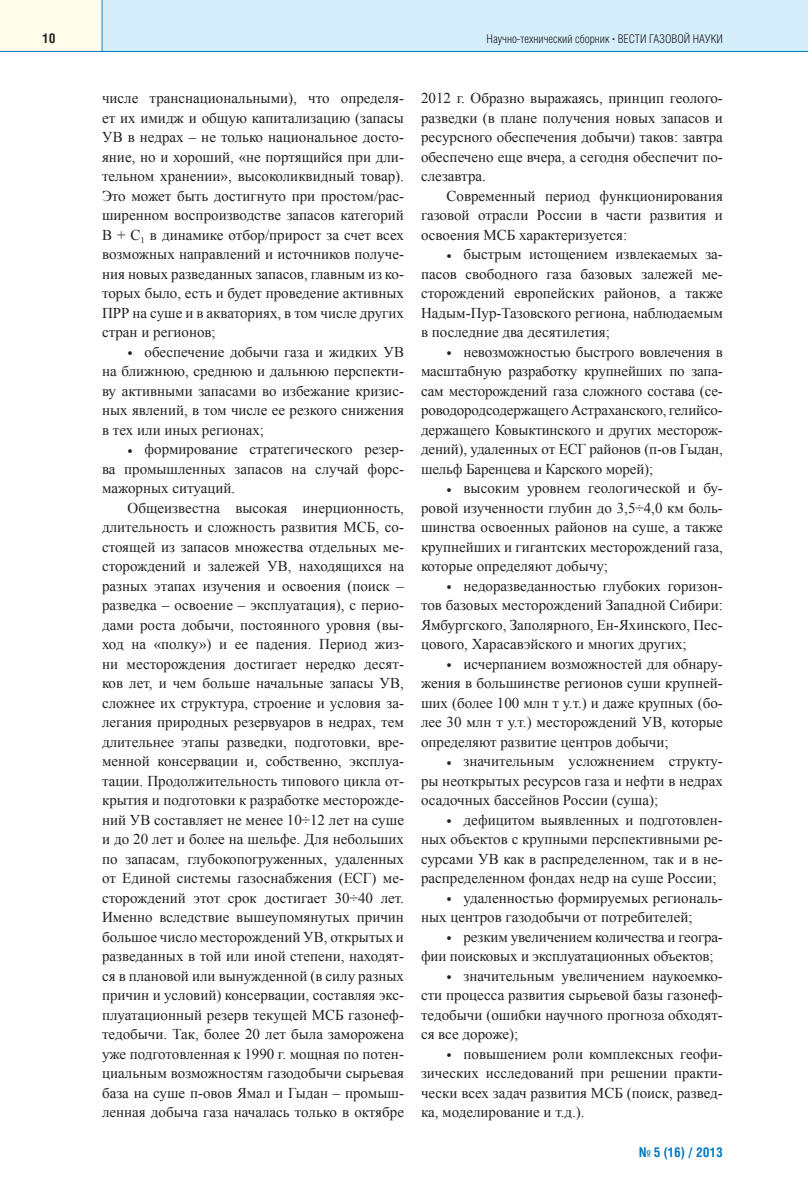
<style>
.page{position:relative;width:808px;height:1191px;background:#fff}
.page>*{position:absolute;margin:0;border:0;box-sizing:border-box;transform-origin:0 0}
.t1{font:15px/19.5px "Times New Roman";color:#231f20;text-align:justify}
.t2{font:700 13.5px "Helios Cond";color:#0079c2}
.t3{font:700 13.5px "Helios Cond";color:#231f20}
.t4{font:300 12px "Helios Cond";color:#231f20}
.s1{font-family:"Times New Roman";font-weight:700}
</style>
<div class="page">
<div style="left:102px;top:0;width:706px;height:51px;background:#d4effb"></div>
<div style="left:0;top:0;width:102px;height:51px;background:#fffde9"></div>
<hr style="left:0;top:51px;width:808px;height:1px;background:#0079c2">
<hr style="left:102px;top:0;width:1px;height:51px;background:#0079c2">
<p class="t3" style="left:43px;top:33px;width:15px">10</p>
<p class="t4" style="left:487px;top:34px;width:238px">Научно-технический сборник <span class="s1">·</span> ВЕСТИ ГАЗОВОЙ НАУКИ</p>
<p class="t1" style="left:102px;top:88px;width:303px">числе транснациональными), что определя&shy;ет их имидж и общую капитализацию (запасы УВ в недрах – не только национальное досто&shy;яние, но и хороший, «не портящийся при дли&shy;тельном хранении», высоколиквидный товар).<br>Это может быть достигнуто при простом/рас&shy;ширенном воспроизводстве запасов категорий В + С<sub>1</sub> в динамике отбор/прирост за счет всех возможных направлений и источников получе&shy;ния новых разведанных запасов, главным из ко&shy;торых было, есть и будет проведение активных ПРР на суше и в акваториях, в том числе других стран и регионов;</p>
<p class="t1" style="left:102px;top:342px;width:303px;text-indent:26px">• обеспечение добычи газа и жидких УВ на ближнюю, среднюю и дальнюю перспекти&shy;ву активными запасами во избежание кризис&shy;ных явлений, в том числе ее резкого снижения в тех или иных регионах;</p>
<p class="t1" style="left:102px;top:439px;width:303px;text-indent:26px">• формирование стратегического резер&shy;ва промышленных запасов на случай форс&shy;мажорных ситуаций.</p>
<p class="t1" style="left:102px;top:498px;width:303px;text-indent:26px">Общеизвестна высокая инерционность, длительность и сложность развития МСБ, со&shy;стоящей из запасов множества отдельных ме&shy;сторождений и залежей УВ, находящихся на разных этапах изучения и освоения (поиск – разведка – освоение – эксплуатация), с перио&shy;дами роста добычи, постоянного уровня (вы&shy;ход на «полку») и ее падения. Период жиз&shy;ни месторождения достигает нередко десят&shy;ков лет, и чем больше начальные запасы УВ, сложнее их структура, строение и условия за&shy;легания природных резервуаров в недрах, тем длительнее этапы разведки, подготовки, вре&shy;менной консервации и, собственно, эксплуа&shy;тации. Продолжительность типового цикла от&shy;крытия и подготовки к разработке месторожде&shy;ний УВ составляет не менее 10÷12 лет на суше и до 20 лет и более на шельфе. Для небольших по запасам, глубокопогруженных, удаленных от Единой системы газоснабжения (ЕСГ) ме&shy;сторождений этот срок достигает 30÷40 лет.<br>Именно вследствие вышеупомянутых причин большое число месторождений УВ, открытых и разведанных в той или иной степени, находят&shy;ся в плановой или вынужденной (в силу разных причин и условий) консервации, составляя экс&shy;плуатационный резерв текущей МСБ газонеф&shy;тедобычи. Так, более 20 лет была заморожена уже подготовленная к 1990 г. мощная по потен&shy;циальным возможностям газодобычи сырьевая база на суше п-овов Ямал и Гыдан – промыш&shy;ленная добыча газа началась только в октябре</p>
<p class="t1" style="left:421px;top:88px;width:303px">2012 г. Образно выражаясь, принцип геолого&shy;разведки (в плане получения новых запасов и ресурсного обеспечения добычи) таков: завтра обеспечено еще вчера, а сегодня обеспечит по&shy;слезавтра.</p>
<p class="t1" style="left:421px;top:186px;width:303px;text-indent:26px">Современный период функционирования газовой отрасли России в части развития и освоения МСБ характеризуется:</p>
<p class="t1" style="left:421px;top:244px;width:303px;text-indent:26px">• быстрым истощением извлекаемых за&shy;пасов свободного газа базовых залежей ме&shy;сторождений европейских районов, а также Надым-Пур-Тазовского региона, наблюдаемым в последние два десятилетия;</p>
<p class="t1" style="left:421px;top:342px;width:303px;text-indent:26px">• невозможностью быстрого вовлечения в масштабную разработку крупнейших по запа&shy;сам месторождений газа сложного состава (се&shy;роводородсодержащегоАстраханского, гелийсо&shy;держащего Ковыктинского и других месторож&shy;дений), удаленных от ЕСГ районов (п-ов Гыдан, шельф Баренцева и Карского морей);</p>
<p class="t1" style="left:421px;top:478px;width:303px;text-indent:26px">• высоким уровнем геологической и бу&shy;ровой изученности глубин до 3,5÷4,0 км боль&shy;шинства освоенных районов на суше, а также крупнейших и гигантских месторождений газа, которые определяют добычу;</p>
<p class="t1" style="left:421px;top:576px;width:303px;text-indent:26px">• недоразведанностью глубоких горизон&shy;тов базовых месторождений Западной Сибири:<br>Ямбургского, Заполярного, Ен-Яхинского, Пес&shy;цового, Харасавэйского и многих других;</p>
<p class="t1" style="left:421px;top:654px;width:303px;text-indent:26px">• исчерпанием возможностей для обнару&shy;жения в большинстве регионов суши крупней&shy;ших (более 100 млн т у.т.) и даже крупных (бо&shy;лее 30 млн т у.т.) месторождений УВ, которые определяют развитие центров добычи;</p>
<p class="t1" style="left:421px;top:751px;width:303px;text-indent:26px">• значительным усложнением структу&shy;ры неоткрытых ресурсов газа и нефти в недрах осадочных бассейнов России (суша);</p>
<p class="t1" style="left:421px;top:810px;width:303px;text-indent:26px">• дефицитом выявленных и подготовлен&shy;ных объектов с крупными перспективными ре&shy;сурсами УВ как в распределенном, так и в не&shy;распределенном фондах недр на суше России;</p>
<p class="t1" style="left:421px;top:888px;width:303px;text-indent:26px">• удаленностью формируемых региональ&shy;ных центров газодобычи от потребителей;</p>
<p class="t1" style="left:421px;top:927px;width:303px;text-indent:26px">• резким увеличением количества и геогра&shy;фии поисковых и эксплуатационных объектов;</p>
<p class="t1" style="left:421px;top:966px;width:303px;text-indent:26px">• значительным увеличением наукоемко&shy;сти процесса развития сырьевой базы газонеф&shy;тедобычи (ошибки научного прогноза обходят&shy;ся все дороже);</p>
<p class="t1" style="left:421px;top:1044px;width:303px;text-indent:26px">• повышением роли комплексных геофи&shy;зических исследований при решении практи&shy;чески всех задач развития МСБ (поиск, развед&shy;ка, моделирование и т.д.).</p>
<p class="t2" style="left:639px;top:1147px;width:85px">№ 5 (16) / 2013</p>
</div>
